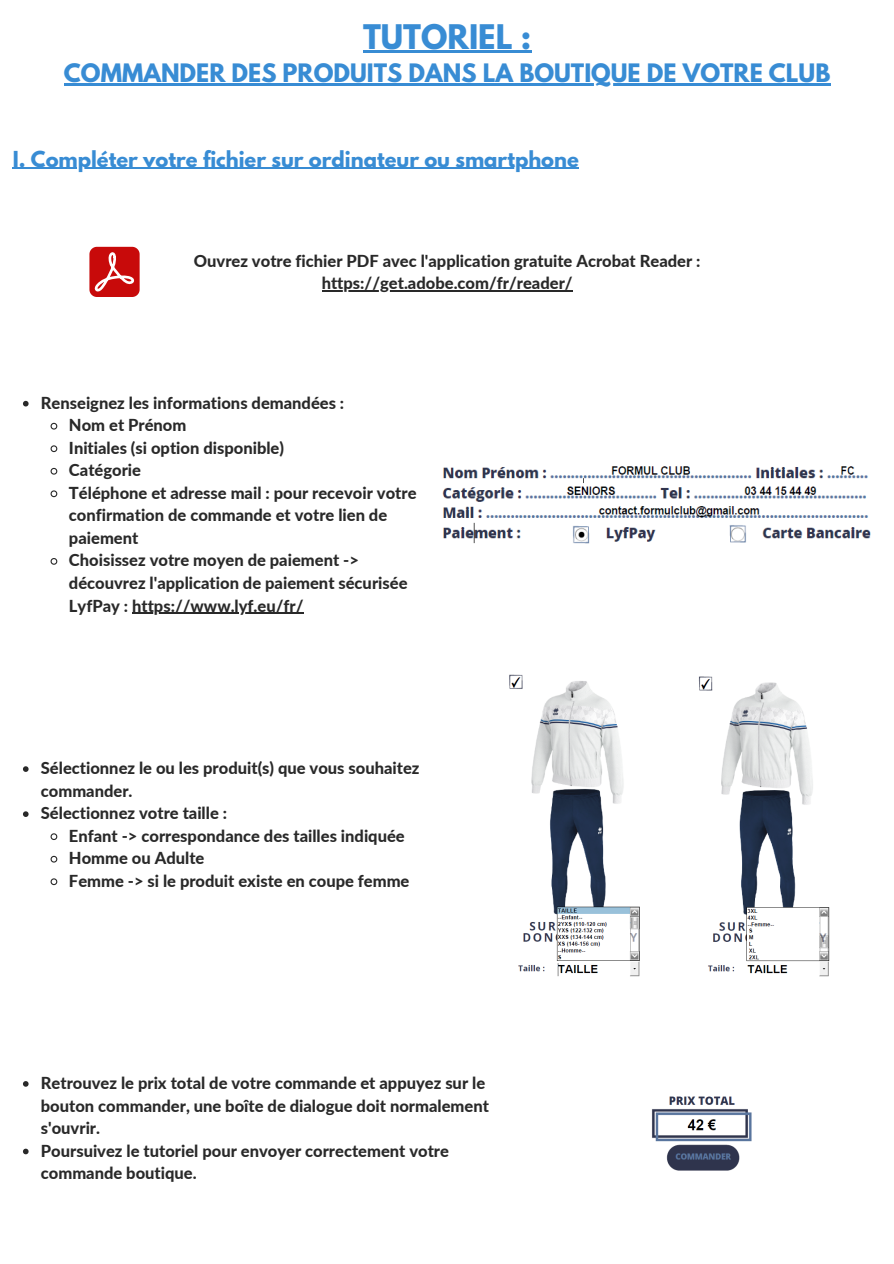
<style>
.page{position:relative;width:894px;height:1264px;background:#fff}
.page>*{position:absolute;margin:0;border:0;box-sizing:border-box;transform-origin:0 0}
.t1{font:700 30px "League Spartan";color:#388cd4}
.t2{font:700 22.5px "League Spartan";color:#388cd4}
.t3{font:700 19.5px "League Spartan";color:#388cd4}
.t4{font:800 16.5px/22.5px "Lato";color:#292929}
</style>
<div class="page">
<svg style="left:89px;top:247px;width:51px;height:50px;background:#d03131"></svg>
<hr style="left:321px;top:290px;width:251px;height:1px;background:#292929">
<svg style="left:23px;top:401px;width:6px;height:5px"></svg>
<svg style="left:50px;top:422px;width:8px;height:8px"></svg>
<svg style="left:50px;top:445px;width:8px;height:8px"></svg>
<svg style="left:50px;top:467px;width:8px;height:8px"></svg>
<svg style="left:50px;top:490px;width:8px;height:8px"></svg>
<svg style="left:50px;top:558px;width:8px;height:7px"></svg>
<hr style="left:132px;top:612px;width:171px;height:1px;background:#292929">
<img style="left:442px;top:466px;width:429px;height:78px">
<img style="left:509px;top:674px;width:131px;height:303px">
<img style="left:699px;top:676px;width:131px;height:301px">
<svg style="left:23px;top:766px;width:6px;height:6px"></svg>
<svg style="left:23px;top:811px;width:6px;height:6px"></svg>
<svg style="left:50px;top:833px;width:8px;height:7px"></svg>
<svg style="left:50px;top:855px;width:8px;height:8px"></svg>
<svg style="left:50px;top:878px;width:8px;height:8px"></svg>
<img style="left:652px;top:1096px;width:100px;height:75px">
<svg style="left:23px;top:1081px;width:6px;height:5px"></svg>
<svg style="left:23px;top:1148px;width:6px;height:6px"></svg>
<hr style="left:363px;top:51px;width:168px;height:2px;background:#388cd4">
<hr style="left:64px;top:83px;width:766px;height:3px;background:#388cd4">
<hr style="left:13px;top:168px;width:565px;height:1px;background:#388cd4">
<h1 class="t1" style="left:363px;top:21px;width:170px">TUTORIEL :</h1>
<h2 class="t2" style="left:64px;top:62px;width:767px">COMMANDER DES PRODUITS DANS LA BOUTIQUE DE VOTRE CLUB</h2>
<p class="t3" style="left:13px;top:149px;width:567px">I. Compléter votre fichier sur ordinateur ou smartphone</p>
<p class="t4" style="left:194px;top:249px;width:508px;text-align:center">Ouvrez votre fichier PDF avec l'application gratuite Acrobat Reader : https://get.adobe.com/fr/reader/</p>
<p class="t4" style="left:69px;top:391px;width:349px;text-indent:-28px">Renseignez les informations demandées :<br>Nom et Prénom<br>Initiales (si option disponible)<br>Catégorie<br>Téléphone et adresse mail : pour recevoir votre confirmation de commande et votre lien de paiement<br>Choisissez votre moyen de paiement -&gt; découvrez l'application de paiement sécurisée<br>LyfPay : https://www.lyf.eu/fr/</p>
<p class="t4" style="left:41px;top:756px;width:380px">Sélectionnez le ou les produit(s) que vous souhaitez commander.<br>Sélectionnez votre taille :</p>
<p class="t4" style="left:69px;top:824px;width:342px">Enfant -&gt; correspondance des tailles indiquée<br>Homme ou Adulte<br>Femme -&gt; si le produit existe en coupe femme</p>
<p class="t4" style="left:41px;top:1071px;width:449px">Retrouvez le prix total de votre commande et appuyez sur le bouton commander, une boîte de dialogue doit normalement s'ouvrir.<br>Poursuivez le tutoriel pour envoyer correctement votre commande boutique.</p>
</div>
